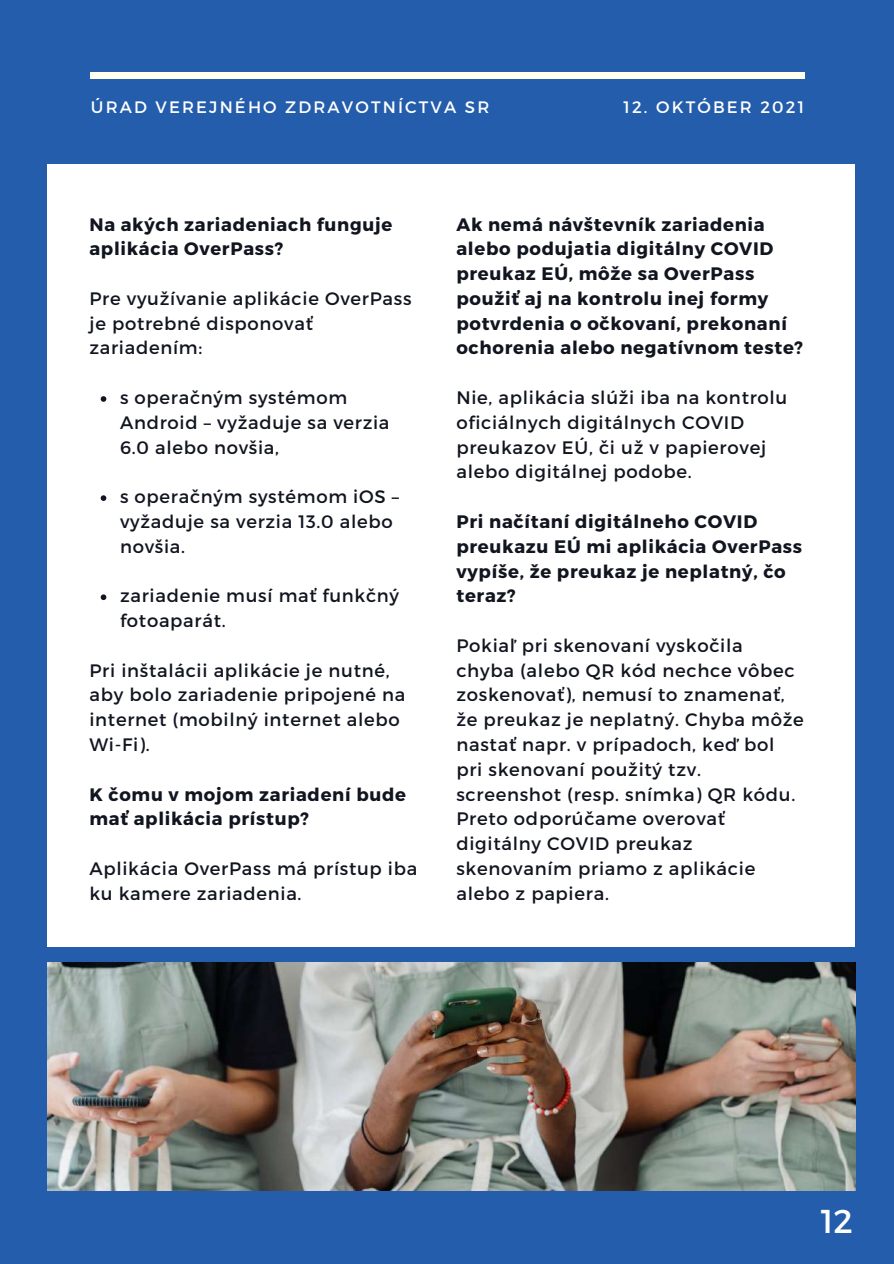
<style>
.page{position:relative;width:894px;height:1264px;background:#fff}
.page>*{position:absolute;margin:0;border:0;box-sizing:border-box;transform-origin:0 0}
.t1{font:33px "Montserrat";color:#fff}
.t2{font:18px/24.8px "Montserrat";letter-spacing:.04em;color:#11151f}
.t3{font:700 18px/24.8px "Montserrat";letter-spacing:.04em;color:#11151f}
.t4{font:16.5px "Montserrat";letter-spacing:.13em;color:#fff}
</style>
<div class="page">
<div style="left:0;top:0;width:893px;height:1263px;background:#235dab"></div>
<div style="left:90px;top:72px;width:714px;height:7px;background:#fffff0"></div>
<img style="left:47px;top:962px;width:807px;height:228px">
<div style="left:47px;top:164px;width:807px;height:782px;background:#fff"></div>
<svg style="left:101px;top:396px;width:5px;height:6px"></svg>
<svg style="left:101px;top:495px;width:5px;height:6px"></svg>
<svg style="left:101px;top:594px;width:5px;height:6px"></svg>
<p class="t4" style="left:91px;top:96px;width:400px">ÚRAD VEREJNÉHO ZDRAVOTNÍCTVA SR</p>
<p class="t4" style="left:623px;top:96px;width:182px">12. OKTÓBER 2021</p>
<p class="t3" style="left:89px;top:211px;width:304px">Na akých zariadeniach funguje aplikácia OverPass?</p>
<p class="t2" style="left:89px;top:285px;width:323px">Pre využívanie aplikácie OverPass je potrebné disponovať zariadením:</p>
<p class="t2" style="left:120px;top:384px;width:271px">s operačným systémom<br>Android – vyžaduje sa verzia<br>6.0 alebo novšia,</p>
<p class="t2" style="left:120px;top:483px;width:280px">s operačným systémom iOS – vyžaduje sa verzia 13.0 alebo novšia.</p>
<p class="t2" style="left:120px;top:582px;width:280px">zariadenie musí mať funkčný fotoaparát.</p>
<p class="t2" style="left:89px;top:657px;width:317px">Pri inštalácii aplikácie je nutné, aby bolo zariadenie pripojené na internet (mobilný internet alebo<br>Wi-Fi).</p>
<p class="t3" style="left:89px;top:781px;width:318px">K čomu v mojom zariadení bude mať aplikácia prístup?</p>
<p class="t2" style="left:89px;top:855px;width:329px">Aplikácia OverPass má prístup iba ku kamere zariadenia.</p>
<p class="t3" style="left:456px;top:211px;width:348px">Ak nemá návštevník zariadenia alebo podujatia digitálny COVID preukaz EÚ, môže sa OverPass použiť aj na kontrolu inej formy potvrdenia o očkovaní, prekonaní ochorenia alebo negatívnom teste?</p>
<p class="t2" style="left:456px;top:384px;width:332px">Nie, aplikácia slúži iba na kontrolu oficiálnych digitálnych COVID preukazov EÚ, či už v papierovej alebo digitálnej podobe.</p>
<p class="t3" style="left:456px;top:508px;width:347px">Pri načítaní digitálneho COVID preukazu EÚ mi aplikácia OverPass vypíše, že preukaz je neplatný, čo teraz?</p>
<p class="t2" style="left:456px;top:632px;width:349px">Pokiaľ pri skenovaní vyskočila chyba (alebo QR kód nechce vôbec zoskenovať), nemusí to znamenať, že preukaz je neplatný. Chyba môže nastať napr. v prípadoch, keď bol pri skenovaní použitý tzv. screenshot (resp. snímka) QR kódu.<br>Preto odporúčame overovať digitálny COVID preukaz skenovaním priamo z aplikácie alebo z papiera.</p>
<h1 class="t1" style="left:820px;top:1199px;width:34px">12</h1>
</div>
